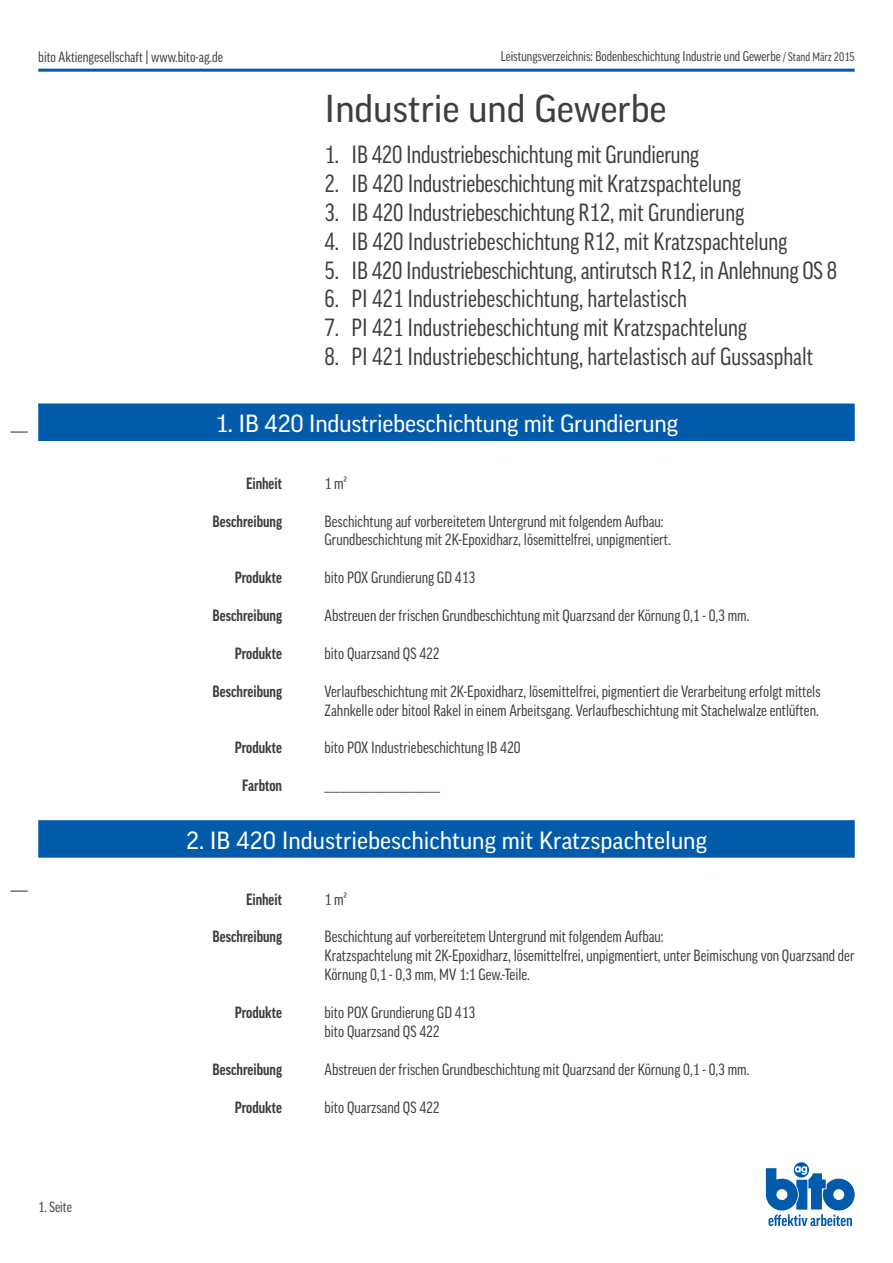
<style>
.page{position:relative;width:893px;height:1263px;background:#fff}
.page>*{position:absolute;margin:0;border:0;box-sizing:border-box;transform-origin:0 0}
.Headline{font:37.5px "Good Pro";color:#3e3e3f}
.t1{font:condensed 24px "Good Pro";color:#3e3e3f}
.blauer_Balken{font:24px "Good Pro";color:#fff}
.Inhalt{font:condensed 15.75px/18.9px "Good Pro";color:#3e3e3f}
.Auflistung{font:700 condensed 15.75px "Good Pro";color:#3e3e3f}
.Adresse{font:condensed 14.25px "Good Pro";color:#3e3e3f}
.t2{font:condensed 13.5px "Good Pro";color:#3e3e3f}
.s1{font-size:12px}
</style>
<div class="page">
<hr style="left:38px;top:69px;width:817px;height:3px;background:#015aaa">
<svg style="left:11px;top:431px;width:17px;height:2px"></svg>
<svg style="left:11px;top:890px;width:17px;height:2px"></svg>
<svg style="left:794px;top:1162px;width:15px;height:15px"></svg>
<svg style="left:766px;top:1166px;width:89px;height:60px"></svg>
<div style="left:38px;top:403px;width:817px;height:38px;background:#015aaa"></div>
<div style="left:38px;top:820px;width:817px;height:38px;background:#015aaa"></div>
<p class="Adresse" style="left:38px;top:49px;width:186px">bito Aktiengesellschaft | www.bito-ag.de</p>
<p class="t2" style="left:501px;top:49px;width:355px">Leistungsverzeichnis: Bodenbeschichtung Industrie und Gewerbe <span class="s1">/ Stand März 2015</span></p>
<p class="Headline" style="left:325px;top:87px;width:344px">Industrie und Gewerbe</p>
<p class="t1" style="left:325px;top:141px;width:376px">1. IB 420 Industriebeschichtung mit Grundierung</p>
<p class="t1" style="left:325px;top:170px;width:418px">2. IB 420 Industriebeschichtung mit Kratzspachtelung</p>
<p class="t1" style="left:325px;top:199px;width:421px">3. IB 420 Industriebeschichtung R12, mit Grundierung</p>
<p class="t1" style="left:325px;top:228px;width:464px">4. IB 420 Industriebeschichtung R12, mit Kratzspachtelung</p>
<p class="t1" style="left:325px;top:256px;width:514px">5. IB 420 Industriebeschichtung, antirutsch R12, in Anlehnung OS 8</p>
<p class="t1" style="left:325px;top:285px;width:364px">6. PI 421 Industriebeschichtung, hartelastisch</p>
<p class="t1" style="left:325px;top:314px;width:424px">7. PI 421 Industriebeschichtung mit Kratzspachtelung</p>
<p class="t1" style="left:325px;top:343px;width:490px">8. PI 421 Industriebeschichtung, hartelastisch auf Gussasphalt</p>
<p class="blauer_Balken" style="left:215px;top:410px;width:465px">1. IB 420 Industriebeschichtung mit Grundierung</p>
<p class="Auflistung" style="left:246px;top:474px;width:38px">Einheit</p>
<p class="Auflistung" style="left:213px;top:512px;width:71px">Beschreibung</p>
<p class="Auflistung" style="left:235px;top:569px;width:49px">Produkte</p>
<p class="Auflistung" style="left:213px;top:607px;width:71px">Beschreibung</p>
<p class="Auflistung" style="left:235px;top:644px;width:49px">Produkte</p>
<p class="Auflistung" style="left:213px;top:682px;width:71px">Beschreibung</p>
<p class="Auflistung" style="left:235px;top:739px;width:49px">Produkte</p>
<p class="Auflistung" style="left:242px;top:777px;width:41px">Farbton</p>
<p class="Inhalt" style="left:325px;top:474px;width:24px">1 m²</p>
<p class="Inhalt" style="left:325px;top:511px;width:341px">Beschichtung auf vorbereitetem Untergrund mit folgendem Aufbau:</p>
<p class="Inhalt" style="left:325px;top:530px;width:348px">Grundbeschichtung mit 2K-Epoxidharz, lösemittelfrei, unpigmentiert.</p>
<p class="Inhalt" style="left:325px;top:568px;width:152px">bito POX Grundierung GD 413</p>
<p class="Inhalt" style="left:325px;top:606px;width:426px">Abstreuen der frischen Grundbeschichtung mit Quarzsand der Körnung 0,1 - 0,3 mm.</p>
<p class="Inhalt" style="left:325px;top:644px;width:117px">bito Quarzsand QS 422</p>
<p class="Inhalt" style="left:325px;top:682px;width:497px">Verlaufbeschichtung mit 2K-Epoxidharz, lösemittelfrei, pigmentiert die Verarbeitung erfolgt mittels<br>Zahnkelle oder bitool Rakel in einem Arbeitsgang. Verlaufbeschichtung mit Stachelwalze entlüften.</p>
<p class="Inhalt" style="left:325px;top:738px;width:198px">bito POX Industriebeschichtung IB 420</p>
<p class="Inhalt" style="left:325px;top:776px;width:117px">_______________________</p>
<p class="blauer_Balken" style="left:186px;top:827px;width:523px">2. IB 420 Industriebeschichtung mit Kratzspachtelung</p>
<p class="Adresse" style="left:38px;top:1199px;width:35px">1. Seite</p>
<p class="Auflistung" style="left:246px;top:890px;width:38px">Einheit</p>
<p class="Auflistung" style="left:213px;top:928px;width:71px">Beschreibung</p>
<p class="Auflistung" style="left:235px;top:1003px;width:49px">Produkte</p>
<p class="Auflistung" style="left:213px;top:1060px;width:71px">Beschreibung</p>
<p class="Auflistung" style="left:235px;top:1098px;width:49px">Produkte</p>
<p class="Inhalt" style="left:325px;top:889px;width:24px">1 m²</p>
<p class="Inhalt" style="left:325px;top:927px;width:341px">Beschichtung auf vorbereitetem Untergrund mit folgendem Aufbau:</p>
<p class="Inhalt" style="left:325px;top:946px;width:531px">Kratzspachtelung mit 2K-Epoxidharz, lösemittelfrei, unpigmentiert, unter Beimischung von Quarzsand der</p>
<p class="Inhalt" style="left:325px;top:965px;width:207px">Körnung 0,1 - 0,3 mm, MV 1:1 Gew.-Teile.</p>
<p class="Inhalt" style="left:325px;top:1003px;width:152px">bito POX Grundierung GD 413</p>
<p class="Inhalt" style="left:325px;top:1022px;width:117px">bito Quarzsand QS 422</p>
<p class="Inhalt" style="left:325px;top:1060px;width:426px">Abstreuen der frischen Grundbeschichtung mit Quarzsand der Körnung 0,1 - 0,3 mm.</p>
<p class="Inhalt" style="left:325px;top:1097px;width:117px">bito Quarzsand QS 422</p>
</div>
